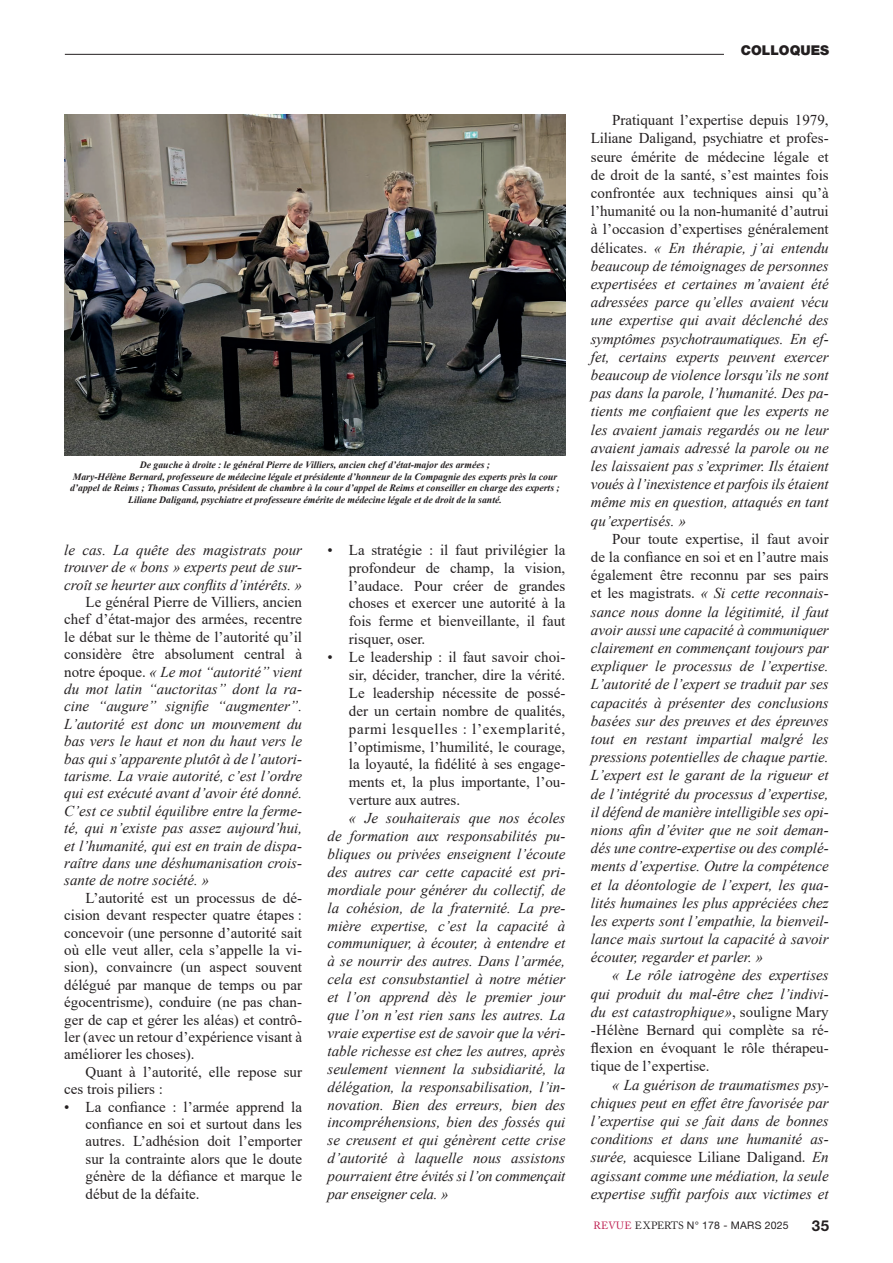
<style>
.page{position:relative;width:893px;height:1263px;background:#fff}
.page>*{position:absolute;margin:0;border:0;box-sizing:border-box;transform-origin:0 0}
.t1{font:italic 15px/18.1px "Times New Roman";color:#231f20;text-align:justify}
.t2{font:15px/17.4px "Times New Roman";color:#231f20;text-align:justify}
.t3{font:700 15px "Helvetica Neue LT Std";color:#231f20}
.t4{font:900 13.5px "Helvetica Neue LT Std";color:#231f20}
.t5{font:10.5px "Helvetica Neue LT Std";letter-spacing:.02em;color:#231f20}
.t6{font:italic 700 9.75px/11.7px "Times New Roman";color:#231f20;text-align:center}
.s1{font-style:normal}
.s2{font-style:italic}
.s3{font-family:"Adobe Caslon Pro";color:#be1e50}
.s4{font-family:"Adobe Caslon Pro"}
</style>
<div class="page">
<hr style="left:65px;top:54px;width:659px;height:1px;background:#231f20">
<img style="left:64px;top:115px;width:501px;height:340px">
<p class="t4" style="left:741px;top:42px;width:90px">COLLOQUES</p>
<p class="t6" style="left:70px;top:459px;width:491px">De gauche à droite : le général Pierre de Villiers, ancien chef d’état-major des armées ;<br>Mary-Hélène Bernard, professeure de médecine légale et présidente d’honneur de la Compagnie des experts près la cour d’appel de Reims ; Thomas Cassuto, président de chambre à la cour d’appel de Reims et conseiller en charge des experts ; Liliane Daligand, psychiatre et professeure émérite de médecine légale et de droit de la santé.</p>
<p class="t1" style="left:64px;top:541px;width:239px;line-height:17.4px">le cas. La quête des magistrats pour trouver de « bons » experts peut de sur&shy;croît se heurter aux conflits d’intérêts. »</p>
<p class="t1" style="left:64px;top:593px;width:239px;line-height:17.4px;text-indent:21px"><span class="s1">Le général Pierre de Villiers, ancien chef d’état-major des armées, recentre le débat sur le thème de l’autorité qu’il considère être absolument central à notre époque.</span> « Le mot “autorité” vient du mot latin “auctoritas” dont la ra&shy;cine “augure” signifie “augmenter”.<br>L’autorité est donc un mouvement du bas vers le haut et non du haut vers le bas qui s’apparente plutôt à de l’autori&shy;tarisme. La vraie autorité, c’est l’ordre qui est exécuté avant d’avoir été donné.<br>C’est ce subtil équilibre entre la ferme&shy;té, qui n’existe pas assez aujourd’hui, et l’humanité, qui est en train de dispa&shy;raître dans une déshumanisation crois&shy;sante de notre société. »</p>
<p class="t2" style="left:64px;top:888px;width:239px;text-indent:21px">L’autorité est un processus de dé&shy;cision devant respecter quatre étapes : concevoir (une personne d’autorité sait où elle veut aller, cela s’appelle la vi&shy;sion), convaincre (un aspect souvent délégué par manque de temps ou par égocentrisme), conduire (ne pas chan&shy;ger de cap et gérer les aléas) et contrô&shy;ler (avec un retour d’expérience visant à améliorer les choses).</p>
<p class="t2" style="left:64px;top:1062px;width:239px;text-indent:21px">Quant à l’autorité, elle repose sur ces trois piliers :</p>
<p class="t2" style="left:86px;top:1097px;width:218px;text-indent:-21px">• La confiance : l’armée apprend la confiance en soi et surtout dans les autres. L’adhésion doit l’emporter sur la contrainte alors que le doute génère de la défiance et marque le début de la défaite.</p>
<p class="t2" style="left:349px;top:540px;width:218px;line-height:17.9px;text-indent:-21px">• La stratégie : il faut privilégier la profondeur de champ, la vision, l’audace. Pour créer de grandes choses et exercer une autorité à la fois ferme et bienveillante, il faut risquer, oser.</p>
<p class="t2" style="left:349px;top:648px;width:218px;line-height:17.9px;text-indent:-21px">• Le leadership : il faut savoir choi&shy;sir, décider, trancher, dire la vérité.<br>Le leadership nécessite de possé&shy;der un certain nombre de qualités, parmi lesquelles : l’exemplarité, l’optimisme, l’humilité, le courage, la loyauté, la fidélité à ses engage&shy;ments et, la plus importante, l’ou&shy;verture aux autres.</p>
<p class="t1" style="left:328px;top:809px;width:239px;text-indent:21px">« Je souhaiterais que nos écoles de formation aux responsabilités pu&shy;bliques ou privées enseignent l’écoute des autres car cette capacité est pri&shy;mordiale pour générer du collectif, de la cohésion, de la fraternité. La pre&shy;mière expertise, c’est la capacité à communiquer, à écouter, à entendre et à se nourrir des autres. Dans l’armée, cela est consubstantiel à notre métier et l’on apprend dès le premier jour que l’on n’est rien sans les autres. La vraie expertise est de savoir que la véri&shy;table richesse est chez les autres, après seulement viennent la subsidiarité, la délégation, la responsabilisation, l’in&shy;novation. Bien des erreurs, bien des incompréhensions, bien des fossés qui se creusent et qui génèrent cette crise d’autorité à laquelle nous assistons pourraient être évités si l’on commençait par enseigner cela. »</p>
<p class="t1" style="left:591px;top:111px;width:239px;text-indent:21px"><span class="s1">Pratiquant l’expertise depuis 1979, Liliane Daligand, psychiatre et profes&shy;seure émérite de médecine légale et de droit de la santé, s’est maintes fois confrontée aux techniques ainsi qu’à l’humanité ou la non-humanité d’autrui à l’occasion d’expertises généralement délicates.</span> « En thérapie, j’ai entendu beaucoup de témoignages de personnes expertisées et certaines m’avaient été adressées parce qu’elles avaient vécu une expertise qui avait déclenché des symptômes psychotraumatiques. En ef&shy;fet, certains experts peuvent exercer beaucoup de violence lorsqu’ils ne sont pas dans la parole, l’humanité. Des pa&shy;tients me confiaient que les experts ne les avaient jamais regardés ou ne leur avaient jamais adressé la parole ou ne les laissaient pas s’exprimer. Ils étaient voués à l’inexistence et parfois ils étaient même mis en question, attaqués en tant qu’expertisés. »</p>
<p class="t1" style="left:591px;top:529px;width:239px;text-indent:21px"><span class="s1">Pour toute expertise, il faut avoir de la confiance en soi et en l’autre mais également être reconnu par ses pairs et les magistrats.</span> « Si cette reconnais&shy;sance nous donne la légitimité, il faut avoir aussi une capacité à communiquer clairement en commençant toujours par expliquer le processus de l’expertise.<br>L’autorité de l’expert se traduit par ses capacités à présenter des conclusions basées sur des preuves et des épreuves tout en restant impartial malgré les pressions potentielles de chaque partie.<br>L’expert est le garant de la rigueur et de l’intégrité du processus d’expertise, il défend de manière intelligible ses opi&shy;nions afin d’éviter que ne soit deman&shy;dés une contre-expertise ou des complé&shy;ments d’expertise. Outre la compétence et la déontologie de l’expert, les qua&shy;lités humaines les plus appréciées chez les experts sont l’empathie, la bienveil&shy;lance mais surtout la capacité à savoir écouter, regarder et parler. »</p>
<p class="t2" style="left:591px;top:966px;width:239px;line-height:18.1px;text-indent:21px"><span class="s2">« Le rôle iatrogène des expertises qui produit du mal-être chez l’indivi&shy;du est catastrophique»</span>, souligne Mary -Hélène Bernard qui complète sa ré&shy;flexion en évoquant le rôle thérapeu&shy;tique de l’expertise.</p>
<p class="t1" style="left:591px;top:1075px;width:239px;text-indent:21px">« La guérison de traumatismes psy&shy;chiques peut en effet être favorisée par l’expertise qui se fait dans de bonnes conditions et dans une humanité as&shy;surée, <span class="s1">acquiesce Liliane Daligand.</span> En agissant comme une médiation, la seule expertise suffit parfois aux victimes et</p>
<p class="t5" style="left:594px;top:1219px;width:197px"><span class="s3">REVUE</span> <span class="s4">EXPERTS</span> N° 178 - MARS 2025</p>
<p class="t3" style="left:812px;top:1216px;width:19px">35</p>
</div>
